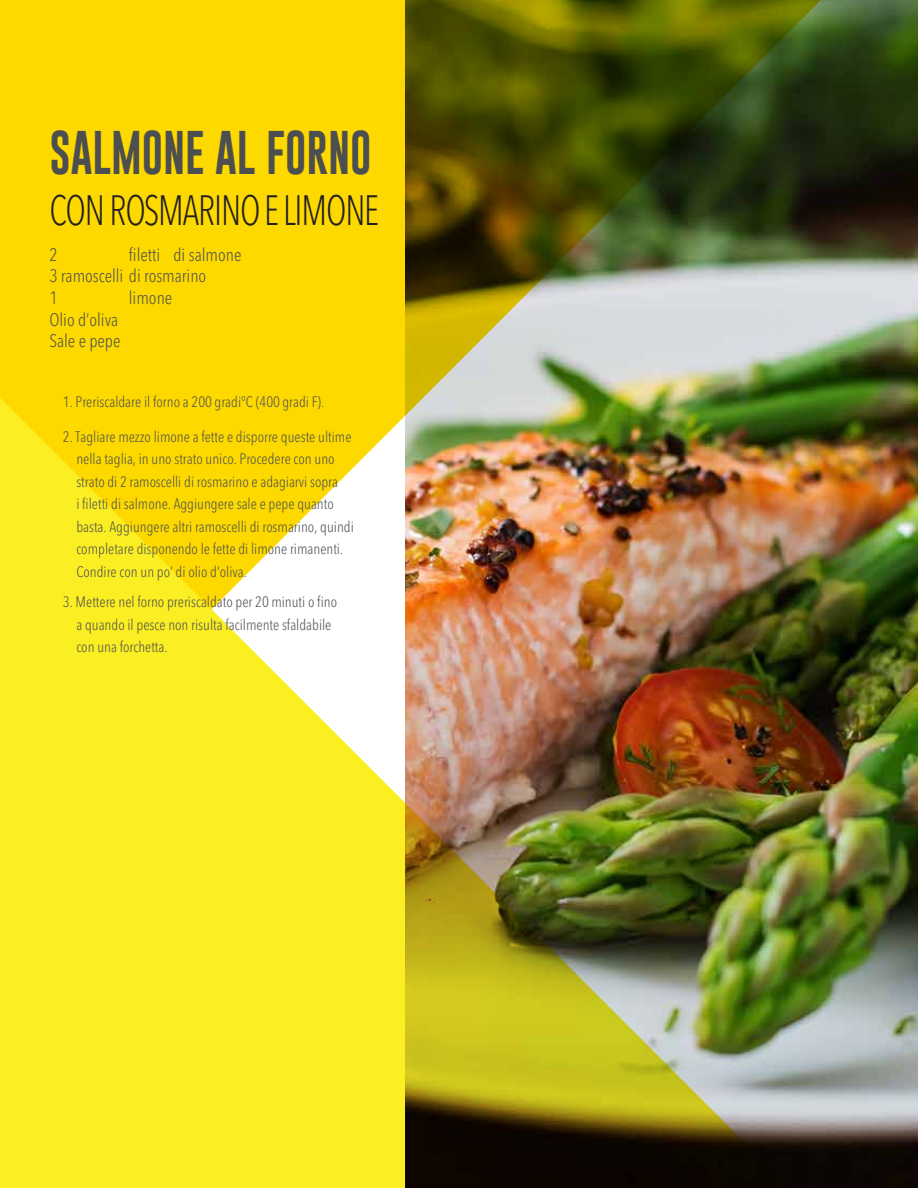
<style>
.page{position:relative;width:918px;height:1188px;background:#fff}
.page>*{position:absolute;margin:0;border:0;box-sizing:border-box;transform-origin:0 0}
.t1{font:45px "Gobold";color:#4c4e50;scale:.94 1}
.t2{font:300 condensed 42px "Avenir Next LT Pro";letter-spacing:-.03em;color:#241f21;scale:.87 1}
.t3{font:300 condensed 18px/21.6px "Avenir Next LT Pro";color:#4c4e50}
.t4{font:300 condensed 15px/22.5px "Avenir Next LT Pro";color:#4c4e50}
</style>
<div class="page">
<img style="left:0;top:0;width:918px;height:1188px">
<h1 class="t1" style="left:49px;top:124px;width:344px">SALMONE AL FORNO</h1>
<h2 class="t2" style="left:49px;top:185px;width:380px">CON ROSMARINO E LIMONE</h2>
<p class="t3" style="left:49px;top:244px;width:194px;text-indent:80px">filetti di salmone<br>3 ramoscelli di rosmarino<br>1</p>
<p class="t3" style="left:49px;top:244px;width:10px">2</p>
<p class="t3" style="left:129px;top:287px;width:45px">limone</p>
<p class="t3" style="left:49px;top:309px;width:73px">Olio d’oliva<br>Sale e pepe</p>
<p class="t4" style="left:63px;top:391px;width:263px">1. Preriscaldare il forno a 200 gradi°C (400 gradi F).</p>
<p class="t4" style="left:76px;top:425px;width:279px;text-indent:-14px">2. Tagliare mezzo limone a fette e disporre queste ultime nella taglia, in uno strato unico. Procedere con uno strato di 2 ramoscelli di rosmarino e adagiarvi sopra<br>i filetti di salmone. Aggiungere sale e pepe quanto basta. Aggiungere altri ramoscelli di rosmarino, quindi completare disponendo le fette di limone rimanenti.<br>Condire con un po’ di olio d’oliva.</p>
<p class="t4" style="left:76px;top:591px;width:262px;text-indent:-14px">3. Mettere nel forno preriscaldato per 20 minuti o fino a quando il pesce non risulta facilmente sfaldabile con una forchetta.</p>
</div>
